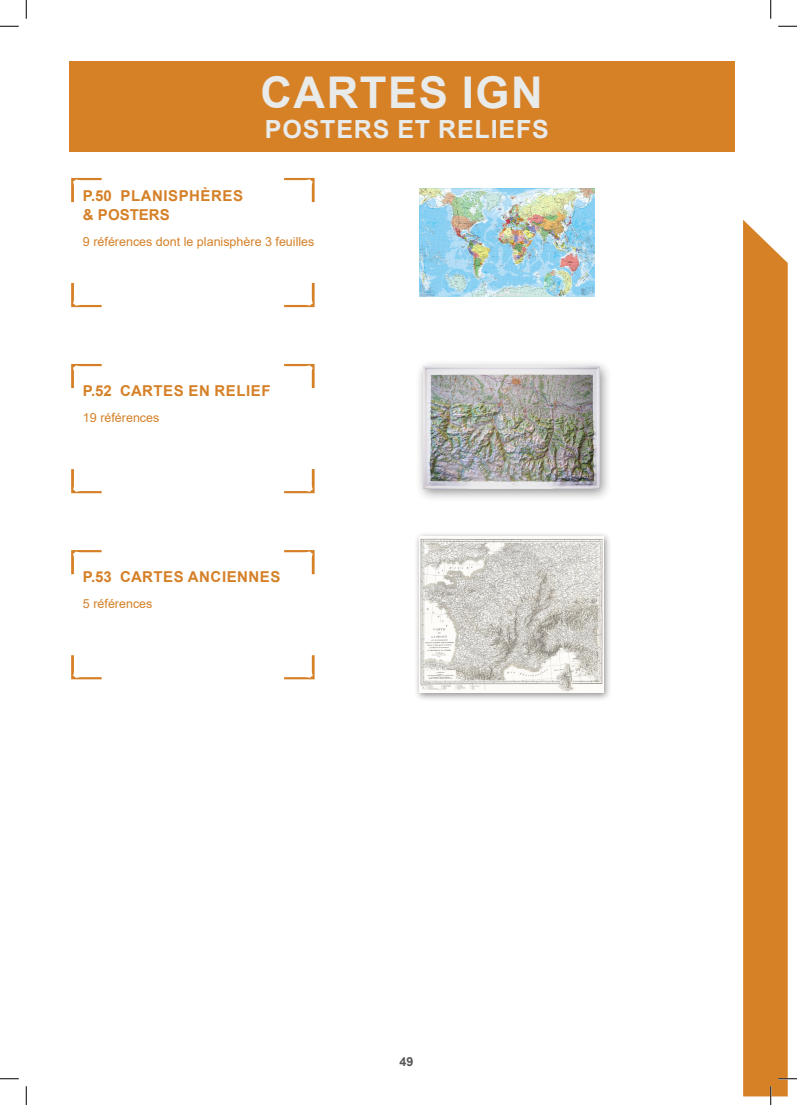
<style>
.page{position:relative;width:797px;height:1105px;background:#fff}
.page>*{position:absolute;margin:0;border:0;box-sizing:border-box;transform-origin:0 0}
.t1{font:700 43.75px "Arial";letter-spacing:.035em;color:#e9ebeb}
.t2{font:700 25px "Arial";letter-spacing:.035em;color:#e9ebeb}
.t3{font:700 15px "Arial";letter-spacing:.035em;color:#d58027}
.t4{font:700 15px "Arial";color:#d58027}
.t5{font:12.5px "Arial";color:#d58027}
.liste_puces_triangle{font:700 12.5px "Arial";color:#57585a}
</style>
<div class="page">
<div style="left:69px;top:62px;width:665px;height:90px;background:#d78127"></div>
<div style="left:414px;top:532px;width:198px;height:169px;background:#231f20;opacity:.5"></div>
<img style="left:419px;top:537px;width:184px;height:156px">
<div style="left:415px;top:359px;width:197px;height:143px;background:#231f20;opacity:.5"></div>
<img style="left:423px;top:367px;width:176px;height:122px">
<div style="left:743px;top:220px;width:44px;height:876px;background:#d78127"></div>
<svg style="left:284px;top:364px;width:30px;height:24px"></svg>
<svg style="left:284px;top:469px;width:30px;height:24px"></svg>
<svg style="left:71px;top:469px;width:31px;height:24px"></svg>
<svg style="left:71px;top:364px;width:31px;height:24px"></svg>
<svg style="left:284px;top:178px;width:30px;height:24px"></svg>
<svg style="left:284px;top:283px;width:30px;height:24px"></svg>
<svg style="left:71px;top:283px;width:31px;height:24px"></svg>
<svg style="left:71px;top:178px;width:31px;height:24px"></svg>
<svg style="left:284px;top:550px;width:30px;height:24px"></svg>
<svg style="left:284px;top:655px;width:30px;height:24px"></svg>
<svg style="left:71px;top:655px;width:31px;height:24px"></svg>
<svg style="left:71px;top:550px;width:31px;height:24px"></svg>
<img style="left:419px;top:188px;width:175px;height:108px">
<svg style="left:0;top:25px;width:19px;height:2px"></svg>
<svg style="left:778px;top:25px;width:19px;height:2px"></svg>
<svg style="left:0;top:1078px;width:19px;height:1px"></svg>
<svg style="left:778px;top:1078px;width:19px;height:1px"></svg>
<svg style="left:25px;top:0;width:2px;height:19px"></svg>
<svg style="left:25px;top:1086px;width:2px;height:19px"></svg>
<svg style="left:770px;top:0;width:1px;height:19px"></svg>
<svg style="left:770px;top:1086px;width:1px;height:19px"></svg>
<p class="t1" style="left:260px;top:62px;width:284px">CARTES IGN</p>
<p class="t2" style="left:265px;top:111px;width:286px">POSTERS ET RELIEFS</p>
<p class="t3" style="left:83px;top:185px;width:161px">P.50 PLANISPHÈRES</p>
<p class="t4" style="left:83px;top:205px;width:88px">&amp; POSTERS</p>
<p class="t5" style="left:83px;top:233px;width:233px">9 références dont le planisphère 3 feuilles</p>
<p class="t3" style="left:83px;top:380px;width:189px">P.52 CARTES EN RELIEF</p>
<p class="t5" style="left:83px;top:409px;width:78px">19 références</p>
<p class="t3" style="left:83px;top:566px;width:199px">P.53 CARTES ANCIENNES</p>
<p class="t5" style="left:83px;top:595px;width:71px">5 références</p>
<p class="liste_puces_triangle" style="left:399px;top:1052px;width:15px">49</p>
</div>
